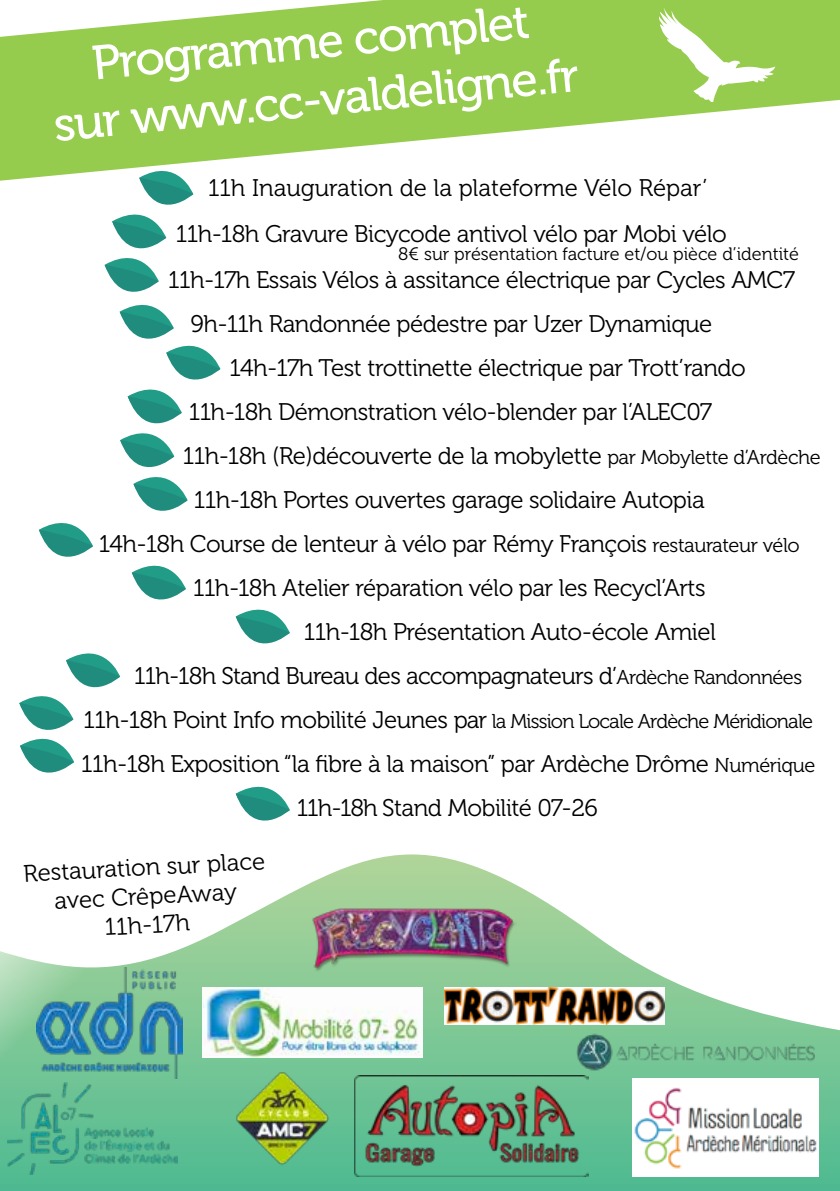
<style>
.page{position:relative;width:840px;height:1191px;background:#fff}
.page>*{position:absolute;margin:0;border:0;box-sizing:border-box;transform-origin:0 0}
.t1{font:48px/58px "Museo 500";color:#fff;text-align:center}
.t2{font:24px/46px "Museo 300";letter-spacing:-.02em;color:#000;text-align:center}
.t3{font:24px "Museo 300";letter-spacing:-.04em;color:#000}
.t4{font:18px "Museo 300";color:#000}
.s1{font-size:20px}
</style>
<div class="page">
<svg style="left:104px;top:181px;width:116px;height:330px"></svg>
<svg style="left:39px;top:523px;width:54px;height:34px"></svg>
<svg style="left:235px;top:609px;width:55px;height:35px"></svg>
<svg style="left:0;top:0;width:839px;height:181px;fill:#96cc4d"></svg>
<svg style="left:0;top:854px;width:839px;height:337px"></svg>
<svg style="left:132px;top:565px;width:54px;height:35px"></svg>
<svg style="left:658px;top:7px;width:116px;height:95px"></svg>
<img style="left:7px;top:1082px;width:153px;height:92px">
<img style="left:572px;top:1032px;width:245px;height:40px">
<img style="left:403px;top:1075px;width:185px;height:101px">
<img style="left:632px;top:1078px;width:185px;height:98px">
<img style="left:160px;top:997px;width:243px;height:194px">
<img style="left:311px;top:908px;width:204px;height:63px">
<img style="left:202px;top:988px;width:220px;height:69px">
<img style="left:37px;top:967px;width:145px;height:111px">
<svg style="left:19px;top:653px;width:101px;height:120px"></svg>
<svg style="left:235px;top:786px;width:55px;height:35px"></svg>
<img style="left:444px;top:987px;width:220px;height:37px">
<h1 class="t1" style="left:45px;top:42px;width:528px;rotate:-6deg">Programme complet<br>sur www.cc-valdeligne.fr</h1>
<p class="t2" style="left:168px;top:165px;width:581px">11h Inauguration de la plateforme Vélo Répar’<br>11h-18h Gravure Bicycode antivol vélo par Mobi vélo<br>11h-17h Essais Vélos à assitance électrique par Cycles AMC</p>
<p class="t4" style="left:398px;top:244px;width:402px">8€ sur présentation facture et/ou pièce d’identité</p>
<p class="t2" style="left:782px;top:257px;width:14px">7</p>
<p class="t2" style="left:190px;top:301px;width:523px">9h-11h Randonnée pédestre par Uzer Dynamique</p>
<p class="t2" style="left:229px;top:345px;width:517px">14h-17h Test trottinette électrique par Trott’rando</p>
<p class="t2" style="left:189px;top:389px;width:457px">11h-18h Démonstration vélo-blender par l’ALEC</p>
<p class="t2" style="left:686px;top:389px;width:27px">07</p>
<p class="t2" style="left:183px;top:433px;width:639px">11h-18h (Re)découverte de la mobylette <span class="s1">par Mobylette d’Ardèche</span></p>
<p class="t2" style="left:194px;top:477px;width:512px">11h-18h Portes ouvertes garage solidaire Autopia</p>
<p class="t2" style="left:99px;top:521px;width:702px">14h-18h Course de lenteur à vélo par Rémy François <span class="s1">restaurateur vélo</span></p>
<p class="t2" style="left:193px;top:565px;width:514px">11h-18h Atelier réparation vélo par les Recycl’Arts</p>
<p class="t2" style="left:303px;top:609px;width:413px">11h-18h Présentation Auto-école Amiel</p>
<p class="t2" style="left:134px;top:653px;width:669px">11h-18h Stand Bureau des accompagnateurs d’<span class="s1">Ardèche Randonnées</span></p>
<p class="t2" style="left:83px;top:697px;width:730px">11h-18h Point Info mobilité Jeunes par <span class="s1">la Mission Locale Ardèche Méridionale</span></p>
<p class="t2" style="left:81px;top:741px;width:735px">11h-18h Exposition “la fibre à la maison” par Ardèche Drôme <span class="s1">Numérique</span></p>
<p class="t3" style="left:297px;top:794px;width:302px">11h-18h Stand Mobilité 07-26</p>
<p class="t2" style="left:23px;top:859px;width:244px;line-height:28.8px;rotate:-3deg">Restauration sur place avec CrêpeAway<br>11h-17h</p>
</div>
